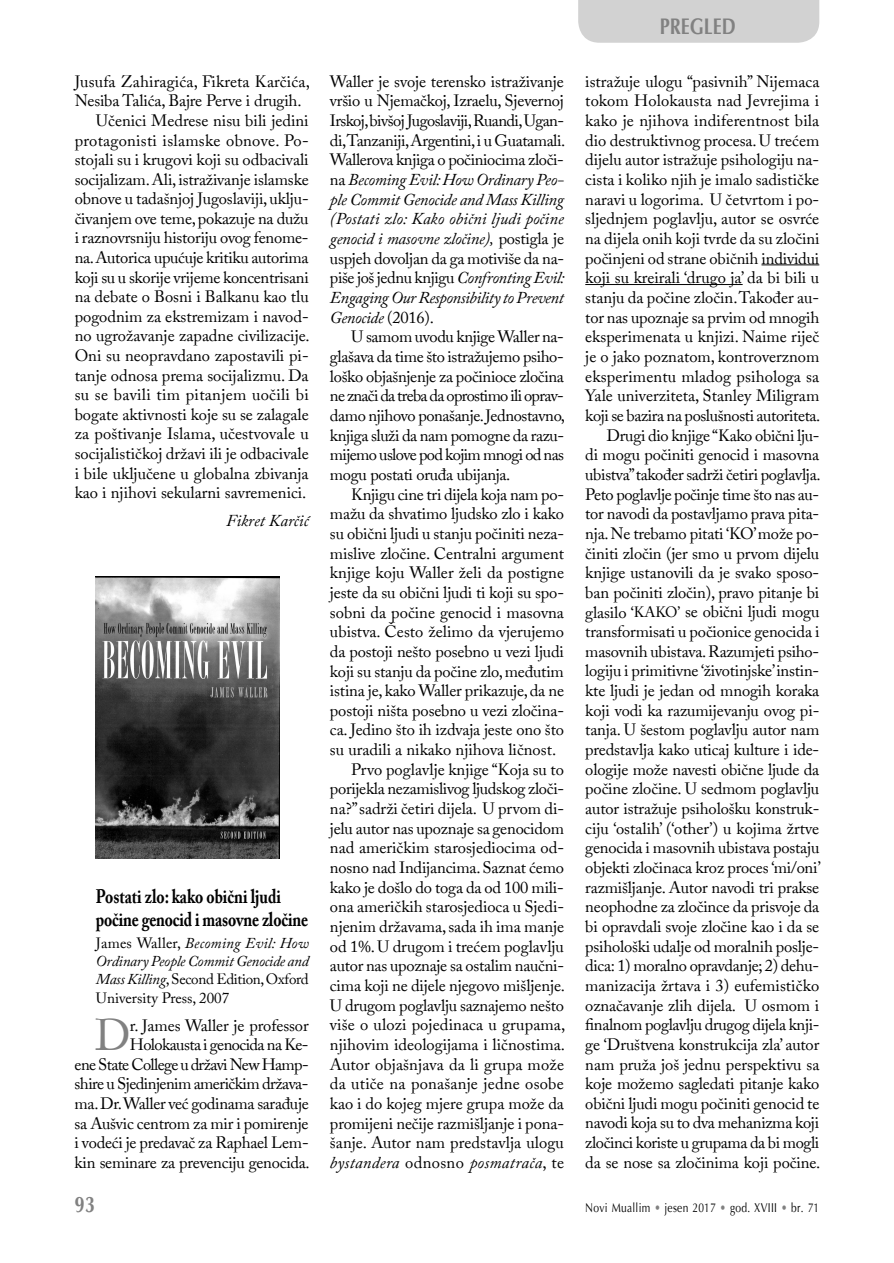
<style>
.page{position:relative;width:894px;height:1263px;background:#fff}
.page>*{position:absolute;margin:0;border:0;box-sizing:border-box;transform-origin:0 0}
.t1{font:44.1px "Adobe Caslon Pro";color:#818181}
.t2{font:700 22.5px "Optima";color:#818181;scale:.8 1}
.t3{font:700 19.5px/23.4px "Adobe Caslon Pro";letter-spacing:-.01em;color:#000;scale:.8 1}
.t4{font:16.5px/19.6px "Adobe Caslon Pro";letter-spacing:-.01em;color:#000;text-align:right}
.t5{font:16.5px "Adobe Caslon Pro";letter-spacing:.015em;color:#000}
.t6{font:italic 16.5px "Adobe Caslon Pro";letter-spacing:.01em;color:#000}
.t7{font:16.5px "Adobe Caslon Pro";letter-spacing:.01em;color:#000}
.t8{font:16.5px "Adobe Caslon Pro";letter-spacing:.02em;color:#000}
.t9{font:italic 15px/18px "Adobe Caslon Pro";letter-spacing:-.015em;color:#000;text-align:justify}
.t10{font:12.75px "Optima";letter-spacing:.03em;color:#000;scale:.8 1}
.s1{font-style:normal}
.s2{font-style:italic}
.s3{font-size:15px}
.s4{color:#818181}
</style>
<div class="page">
<div style="left:578px;top:0;width:241px;height:43px;background:#d2d2d2"></div>
<img style="left:96px;top:576px;width:183px;height:282px">
<hr style="left:761px;top:264px;width:58px;height:1px;background:#000">
<hr style="left:585px;top:284px;width:157px;height:1px;background:#000">
<p class="t7" style="left:75px;top:71px;width:237px">Jusufa Zahiragića, Fikreta Karčića,</p>
<p class="t4" style="left:75px;top:91px;width:228px">Nesiba Talića, Bajre Perve i drugih.</p>
<p class="t4" style="left:96px;top:110px;width:214px">Učenici Medrese nisu bili jedini</p>
<p class="t5" style="left:75px;top:130px;width:235px">protagonisti islamske obnove. Po-</p>
<p class="t4" style="left:75px;top:150px;width:235px">stojali su i krugovi koji su odbacivali</p>
<p class="t4" style="left:75px;top:169px;width:235px">socijalizam. Ali, istraživanje islamske</p>
<p class="t4" style="left:75px;top:189px;width:235px">obnove u tadašnjoj Jugoslaviji, uklju-</p>
<p class="t4" style="left:75px;top:208px;width:235px">čivanjem ove teme, pokazuje na dužu</p>
<p class="t4" style="left:75px;top:228px;width:235px">i raznovrsniju historiju ovog fenome-</p>
<p class="t4" style="left:75px;top:247px;width:235px">na. Autorica upućuje kritiku autorima</p>
<p class="t4" style="left:75px;top:267px;width:235px">koji su u skorije vrijeme koncentrisani</p>
<p class="t4" style="left:75px;top:287px;width:235px">na debate o Bosni i Balkanu kao tlu</p>
<p class="t4" style="left:75px;top:306px;width:235px">pogodnim za ekstremizam i navod-</p>
<p class="t4" style="left:75px;top:326px;width:237px">no ugrožavanje zapadne civilizacije.</p>
<p class="t4" style="left:75px;top:345px;width:235px">Oni su neopravdano zapostavili pi-</p>
<p class="t4" style="left:75px;top:365px;width:235px">tanje odnosa prema socijalizmu. Da</p>
<p class="t8" style="left:75px;top:385px;width:235px">su se bavili tim pitanjem uočili bi</p>
<p class="t4" style="left:75px;top:404px;width:235px">bogate aktivnosti koje su se zalagale</p>
<p class="t4" style="left:75px;top:424px;width:235px">za poštivanje Islama, učestvovale u</p>
<p class="t4" style="left:75px;top:443px;width:235px">socijalističkoj državi ili je odbacivale</p>
<p class="t4" style="left:75px;top:463px;width:235px">i bile uključene u globalna zbivanja</p>
<p class="t4" style="left:75px;top:483px;width:233px">kao i njihovi sekularni savremenici.</p>
<p class="t6" style="left:226px;top:511px;width:84px">Fikret Karčić</p>
<p class="t3" style="left:96px;top:884px;width:267px">Postati zlo: kako obični ljudi počine genocid i masovne zločine</p>
<p class="t9" style="left:96px;top:934px;width:214px"><span class="s1">James Waller,</span> Becoming Evil: How Ordinary People Commit Genocide and Mass Killing<span class="s1">, Second Edition, Oxford University Press, 2007</span></p>
<h1 class="t1" style="left:95px;top:1009px;width:37px">D</h1>
<p class="t4" style="left:75px;top:1015px;width:237px">r. James Waller je professor Holokausta i genocida na Ke-<br>ene State College u državi New Hamp&shy;shire u Sjedinjenim američkim država&shy;ma. Dr. Waller već godinama sarađuje sa Aušvic centrom za mir i pomirenje i vodeći je predavač za Raphael Lem&shy;kin seminare za prevenciju genocida.</p>
<h2 class="t2" style="left:75px;top:1190px;width:27px">93</h2>
<p class="t4" style="left:330px;top:71px;width:237px;text-align:justify">Waller je svoje terensko istraživanje vršio u Njemačkoj, Izraelu, Sjevernoj Irskoj, bivšoj Jugoslaviji, Ruandi, Ugan&shy;di,Tanzaniji, Argentini, i u Guatamali.<br>Wallerova knjiga o počiniocima zloči&shy;na <span class="s2">Becoming Evil: How Ordinary Peo&shy;ple Commit Genocide and Mass Killing (Postati zlo: Kako obični ljudi počine genocid i masovne zločine),</span> postigla je uspjeh dovoljan da ga motiviše da na&shy;piše još jednu knjigu <span class="s2">Confronting Evil:<br>Engaging Our Responsibility to Prevent Genocide</span> (2016).</p>
<p class="t4" style="left:330px;top:327px;width:237px;text-align:justify;text-indent:21px">U samom uvodu knjige Waller na&shy;glašava da time što istražujemo psiho&shy;loško objašnjenje za počinioce zločina ne znači da treba da oprostimo ili oprav&shy;damo njihovo ponašanje. Jednostavno, knjiga služi da nam pomogne da razu&shy;mijemo uslove pod kojim mnogi od nas mogu postati oruđa ubijanja.</p>
<p class="t4" style="left:351px;top:484px;width:214px">Knjigu cine tri dijela koja nam po-</p>
<p class="t4" style="left:330px;top:504px;width:235px">mažu da shvatimo ljudsko zlo i kako</p>
<p class="t4" style="left:330px;top:523px;width:235px">su obični ljudi u stanju počiniti neza-</p>
<p class="t4" style="left:330px;top:543px;width:235px">mislive zločine. Centralni argument</p>
<p class="t4" style="left:330px;top:563px;width:235px">knjige koju Waller želi da postigne</p>
<p class="t4" style="left:330px;top:582px;width:235px">jeste da su obični ljudi ti koji su spo-</p>
<p class="t4" style="left:330px;top:602px;width:235px">sobni da počine genocid i masovna</p>
<p class="t4" style="left:330px;top:621px;width:235px">ubistva. Često želimo da vjerujemo</p>
<p class="t4" style="left:330px;top:641px;width:235px">da postoji nešto posebno u vezi ljudi</p>
<p class="t4" style="left:330px;top:661px;width:235px">koji su stanju da počine zlo, međutim</p>
<p class="t4" style="left:330px;top:680px;width:235px">istina je, kako Waller prikazuje, da ne</p>
<p class="t4" style="left:330px;top:700px;width:235px">postoji ništa posebno u vezi zločina-</p>
<p class="t4" style="left:330px;top:720px;width:235px">ca. Jedino što ih izdvaja jeste ono što</p>
<p class="t4" style="left:330px;top:739px;width:228px">su uradili a nikako njihova ličnost.</p>
<p class="t4" style="left:351px;top:759px;width:214px">Prvo poglavlje knjige “Koja su to</p>
<p class="t4" style="left:330px;top:779px;width:235px">porijekla nezamislivog ljudskog zloči-</p>
<p class="t4" style="left:330px;top:798px;width:235px">na?” sadrži četiri dijela. U prvom di-</p>
<p class="t4" style="left:330px;top:818px;width:235px">jelu autor nas upoznaje sa genocidom</p>
<p class="t4" style="left:330px;top:838px;width:235px">nad američkim starosjediocima od-</p>
<p class="t4" style="left:330px;top:857px;width:235px">nosno nad Indijancima. Saznat ćemo</p>
<p class="t4" style="left:330px;top:877px;width:235px">kako je došlo do toga da od 100 mili-</p>
<p class="t4" style="left:330px;top:897px;width:236px">ona američkih starosjedioca u Sjedi-</p>
<p class="t4" style="left:330px;top:916px;width:235px">njenim državama, sada ih ima manje</p>
<p class="t4" style="left:330px;top:936px;width:235px">od 1%. U drugom i trećem poglavlju</p>
<p class="t4" style="left:330px;top:956px;width:235px">autor nas upoznaje sa ostalim naučni-</p>
<p class="t4" style="left:330px;top:975px;width:236px">cima koji ne dijele njegovo mišljenje.</p>
<p class="t4" style="left:330px;top:995px;width:235px">U drugom poglavlju saznajemo nešto</p>
<p class="t4" style="left:330px;top:1015px;width:237px">više o ulozi pojedinaca u grupama,</p>
<p class="t4" style="left:330px;top:1034px;width:237px">njihovim ideologijama i ličnostima.</p>
<p class="t4" style="left:330px;top:1054px;width:235px">Autor objašnjava da li grupa može</p>
<p class="t5" style="left:330px;top:1074px;width:235px">da utiče na ponašanje jedne osobe</p>
<p class="t4" style="left:330px;top:1093px;width:235px">kao i do kojeg mjere grupa može da</p>
<p class="t4" style="left:330px;top:1113px;width:235px">promijeni nečije razmišljanje i pona-</p>
<p class="t4" style="left:330px;top:1132px;width:235px">šanje. Autor nam predstavlja ulogu</p>
<p class="t6" style="left:330px;top:1152px;width:235px">bystandera <span class="s1">odnosno</span> posmatrača<span class="s1">, te</span></p>
<h2 class="t2" style="left:659px;top:12px;width:97px">PREGLED</h2>
<p class="t4" style="left:585px;top:71px;width:237px">istražuje ulogu “pasivnih” Nijemaca tokom Holokausta nad Jevrejima i kako je njihova indiferentnost bila dio destruktivnog procesa. U trećem dijelu autor istražuje psihologiju na&shy;cista i koliko njih je imalo sadističke naravi u logorima. U četvrtom i po&shy;sljednjem poglavlju, autor se osvrće na dijela onih koji tvrde da su zločini počinjeni od strane običnih individui koji su kreirali ‘drugo ja’ da bi bili u stanju da počine zločin. Također au&shy;tor nas upoznaje sa prvim od mnogih eksperimenata u knjizi. Naime riječ je o jako poznatom, kontroverznom eksperimentu mladog psihologa sa Yale univerziteta, Stanley Miligram koji se bazira na poslušnosti autoriteta.<br>Drugi dio knjige “Kako obični lju-<br>di mogu počiniti genocid i masovna ubistva” također sadrži četiri poglavlja.<br>Peto poglavlje počinje time što nas au&shy;tor navodi da postavljamo prava pita&shy;nja. Ne trebamo pitati ‘KO’ može po&shy;činiti zločin (jer smo u prvom dijelu knjige ustanovili da je svako sposo&shy;ban počiniti zločin), pravo pitanje bi glasilo ‘<span class="s3">KAKO’</span> se obični ljudi mogu transformisati u počionice genocida i masovnih ubistava. Razumjeti psiho&shy;logiju i primitivne ‘životinjske’ instin&shy;kte ljudi je jedan od mnogih koraka koji vodi ka razumijevanju ovog pi&shy;tanja. U šestom poglavlju autor nam predstavlja kako uticaj kulture i ide&shy;ologije može navesti obične ljude da počine zločine. U sedmom poglavlju autor istražuje psihološku konstruk&shy;ciju ‘ostalih’ (‘other’) u kojima žrtve genocida i masovnih ubistava postaju objekti zločinaca kroz proces ‘mi/oni’ razmišljanje. Autor navodi tri prakse neophodne za zločince da prisvoje da bi opravdali svoje zločine kao i da se psihološki udalje od moralnih poslje&shy;dica: 1) moralno opravdanje; 2) dehu&shy;manizacija žrtava i 3) eufemističko označavanje zlih dijela. U osmom i finalnom poglavlju drugog dijela knji&shy;ge ‘Društvena konstrukcija zla’ autor nam pruža još jednu perspektivu sa koje možemo sagledati pitanje kako obični ljudi mogu počiniti genocid te navodi koja su to dva mehanizma koji zločinci koriste u grupama da bi mogli da se nose sa zločinima koji počine.</p>
<p class="t10" style="left:585px;top:1200px;width:294px">Novi Muallim <span class="s4">•</span> jesen 2017 <span class="s4">•</span> god. XVIII <span class="s4">•</span> br. 71</p>
</div>
